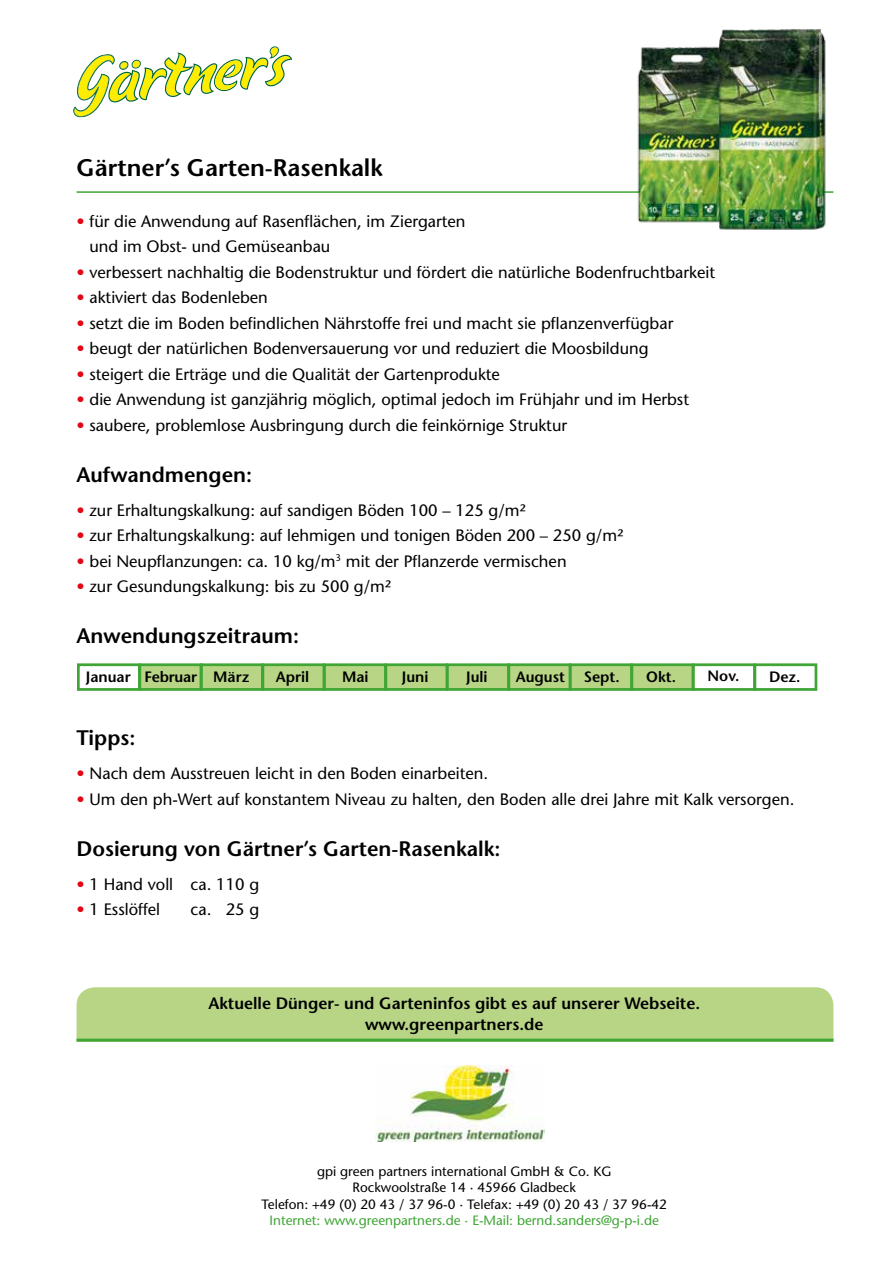
<style>
.page{position:relative;width:893px;height:1263px;background:#fff}
.page>*{position:absolute;margin:0;border:0;box-sizing:border-box;transform-origin:0 0}
.t1{font:600 24px "Stone Sans";color:#000}
.t2{font:600 21px "Stone Sans";color:#000}
.t3{font:16.5px/25.5px "Stone Sans";color:#000}
.t4{font:600 16.5px/21px "Stone Sans";color:#000;text-align:center}
.t5{font:600 15px "Stone Sans";color:#000}
.t6{font:13.5px/16.5px "Stone Sans";color:#000;text-align:center}
.t7{font:13.5px "Stone Sans";color:#3fa535}
.s1{color:#e30613}
</style>
<div class="page">
<div style="left:77px;top:987px;width:756px;height:52px;background:#b8d586"></div>
<hr style="left:77px;top:191px;width:756px;height:2px;background:#3fa535">
<hr style="left:77px;top:1039px;width:756px;height:3px;background:#3fa535">
<svg style="left:73px;top:46px;width:219px;height:71px"></svg>
<img style="left:375px;top:1066px;width:170px;height:76px">
<img style="left:629px;top:28px;width:204px;height:202px">
<div style="left:77px;top:663px;width:64px;height:28px;background:#fff;border:3px solid #3fa535"></div>
<div style="left:384px;top:663px;width:64px;height:28px;background:#b8d586;border:3px solid #3fa535"></div>
<div style="left:323px;top:663px;width:64px;height:28px;background:#b8d586;border:3px solid #3fa535"></div>
<div style="left:630px;top:663px;width:64px;height:28px;background:#b8d586;border:3px solid #3fa535"></div>
<div style="left:200px;top:663px;width:64px;height:28px;background:#b8d586;border:3px solid #3fa535"></div>
<div style="left:507px;top:663px;width:64px;height:28px;background:#b8d586;border:3px solid #3fa535"></div>
<div style="left:753px;top:663px;width:64px;height:28px;background:#fff;border:3px solid #3fa535"></div>
<div style="left:138px;top:663px;width:64px;height:28px;background:#b8d586;border:3px solid #3fa535"></div>
<div style="left:446px;top:663px;width:64px;height:28px;background:#b8d586;border:3px solid #3fa535"></div>
<div style="left:692px;top:663px;width:64px;height:28px;background:#fff;border:3px solid #3fa535"></div>
<div style="left:261px;top:663px;width:64px;height:28px;background:#b8d586;border:3px solid #3fa535"></div>
<div style="left:569px;top:663px;width:64px;height:28px;background:#b8d586;border:3px solid #3fa535"></div>
<h1 class="t1" style="left:77px;top:153px;width:308px">Gärtner’s Garten-Rasenkalk</h1>
<p class="t3" style="left:90px;top:208px;width:378px;text-indent:-13px"><span class="s1">•</span> für die Anwendung auf Rasenflächen, im Ziergarten und im Obst- und Gemüseanbau</p>
<p class="t3" style="left:77px;top:259px;width:640px"><span class="s1">•</span> verbessert nachhaltig die Bodenstruktur und fördert die natürliche Bodenfruchtbarkeit</p>
<p class="t3" style="left:77px;top:285px;width:193px"><span class="s1">•</span> aktiviert das Bodenleben</p>
<p class="t3" style="left:77px;top:310px;width:598px"><span class="s1">•</span> setzt die im Boden befindlichen Nährstoffe frei und macht sie pflanzenverfügbar</p>
<p class="t3" style="left:77px;top:336px;width:573px"><span class="s1">•</span> beugt der natürlichen Bodenversauerung vor und reduziert die Moosbildung</p>
<p class="t3" style="left:77px;top:361px;width:425px"><span class="s1">•</span> steigert die Erträge und die Qualität der Gartenprodukte</p>
<p class="t3" style="left:77px;top:387px;width:614px"><span class="s1">•</span> die Anwendung ist ganzjährig möglich, optimal jedoch im Frühjahr und im Herbst</p>
<p class="t3" style="left:77px;top:412px;width:492px"><span class="s1">•</span> saubere, problemlose Ausbringung durch die feinkörnige Struktur</p>
<p class="t2" style="left:77px;top:461px;width:177px">Aufwandmengen:</p>
<p class="t3" style="left:77px;top:497px;width:451px"><span class="s1">•</span> zur Erhaltungskalkung: auf sandigen Böden 100 – 125 g/m²</p>
<p class="t3" style="left:77px;top:523px;width:549px"><span class="s1">•</span> zur Erhaltungskalkung: auf lehmigen und tonigen Böden 200 – 250 g/m²</p>
<p class="t3" style="left:77px;top:548px;width:492px"><span class="s1">•</span> bei Neupflanzungen: ca. 10 kg/m<sup>3</sup> mit der Pflanzerde vermischen</p>
<p class="t3" style="left:77px;top:574px;width:317px"><span class="s1">•</span> zur Gesundungskalkung: bis zu 500 g/m²</p>
<p class="t2" style="left:77px;top:623px;width:224px">Anwendungszeitraum:</p>
<p class="t5" style="left:86px;top:667px;width:165px">Januar Februar März</p>
<p class="t5" style="left:276px;top:667px;width:35px">April</p>
<p class="t5" style="left:342px;top:667px;width:28px">Mai</p>
<p class="t5" style="left:402px;top:667px;width:28px">Juni</p>
<p class="t5" style="left:466px;top:667px;width:23px">Juli</p>
<p class="t5" style="left:516px;top:667px;width:106px">August Sept.</p>
<p class="t5" style="left:646px;top:667px;width:31px">Okt.</p>
<p class="t5" style="left:708px;top:666px;width:33px">Nov.</p>
<p class="t5" style="left:769px;top:667px;width:33px">Dez.</p>
<p class="t2" style="left:77px;top:725px;width:60px">Tipps:</p>
<p class="t3" style="left:77px;top:761px;width:413px"><span class="s1">•</span> Nach dem Ausstreuen leicht in den Boden einarbeiten.</p>
<p class="t3" style="left:77px;top:786px;width:719px"><span class="s1">•</span> Um den ph-Wert auf konstantem Niveau zu halten, den Boden alle drei Jahre mit Kalk versorgen.</p>
<p class="t2" style="left:77px;top:836px;width:426px">Dosierung von Gärtner’s Garten-Rasenkalk:</p>
<p class="t3" style="left:77px;top:871px;width:184px"><span class="s1">•</span> 1 Hand voll ca. 110 g</p>
<p class="t3" style="left:77px;top:897px;width:85px"><span class="s1">•</span> 1 Esslöffel</p>
<p class="t3" style="left:191px;top:897px;width:70px">ca. 25 g</p>
<p class="t4" style="left:208px;top:992px;width:493px">Aktuelle Dünger- und Garteninfos gibt es auf unserer Webseite. www.greenpartners.de</p>
<p class="t6" style="left:261px;top:1162px;width:407px">gpi green partners international GmbH &amp; Co. KG<br>Rockwoolstraße 14 · 45966 Gladbeck<br>Telefon: +49 (0) 20 43 / 37 96-0 · Telefax: +49 (0) 20 43 / 37 96-42</p>
<p class="t7" style="left:270px;top:1212px;width:391px">Internet: www.greenpartners.de · E-Mail: bernd.sanders@g-p-i.de</p>
</div>
